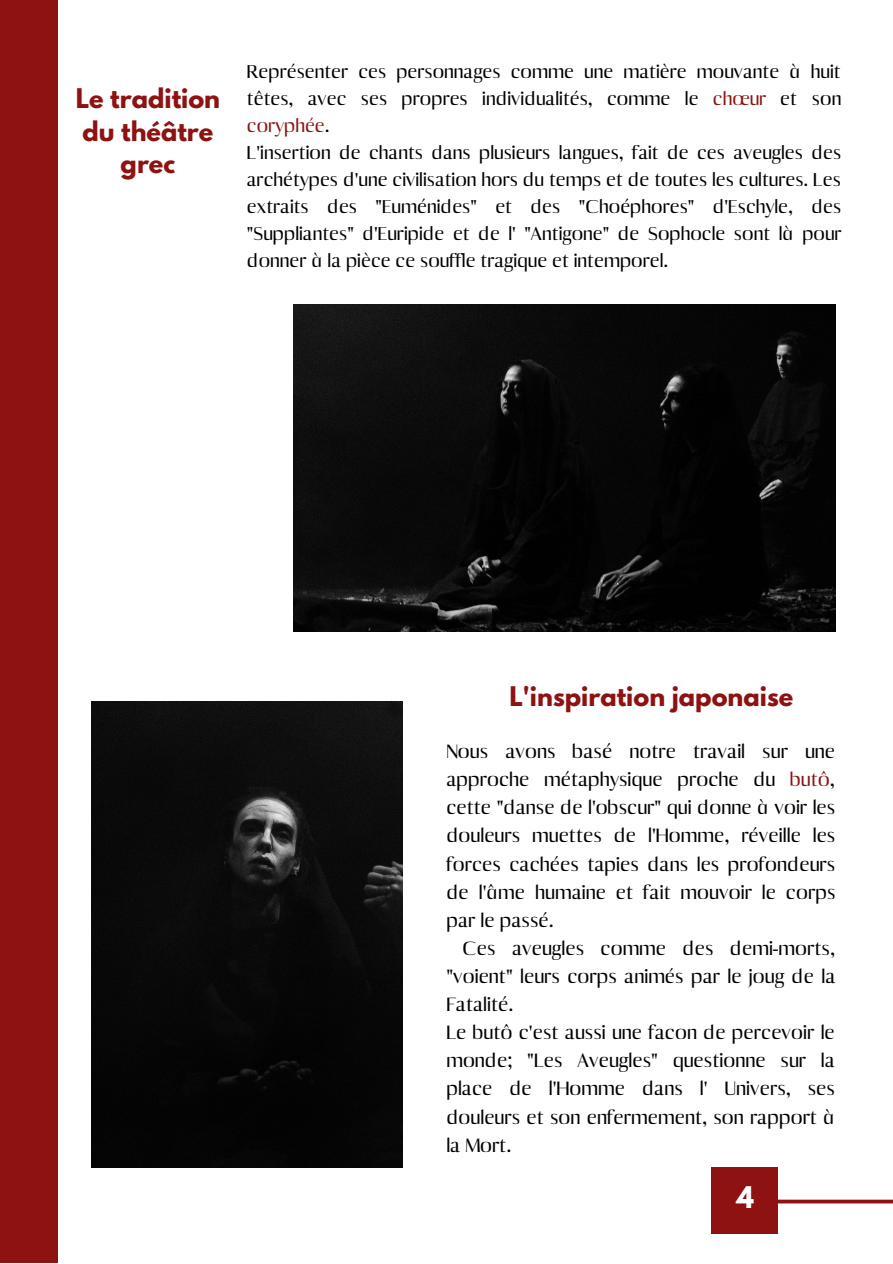
<style>
.page{position:relative;width:893px;height:1264px;background:#fff}
.page>*{position:absolute;margin:0;border:0;box-sizing:border-box;transform-origin:0 0}
.t1{font:700 26.4px "League Spartan";color:#fff}
.t2{font:700 24px/32.5px "League Spartan";color:#8f1212;text-align:center}
.t3{font:20.7px/28px "Abril";color:#000;text-align:justify}
.t4{font:19.95px/27px "Abril";color:#000}
.s1{color:#8f1212}
</style>
<div class="page">
<div style="left:0;top:0;width:58px;height:1262px;background:#8f1212"></div>
<svg style="left:778px;top:1199px;width:114px;height:5px"></svg>
<div style="left:711px;top:1167px;width:67px;height:66px;background:#8f1212"></div>
<img style="left:294px;top:305px;width:541px;height:326px">
<img style="left:91px;top:701px;width:312px;height:465px">
<p class="t2" style="left:76px;top:85px;width:146px">Le tradition du théâtre grec</p>
<p class="t4" style="left:247px;top:58px;width:596px">Représenter ces personnages comme une matière mouvante à huit têtes, avec ses propres individualités, comme le <span class="s1">chœur</span> et son <span class="s1">coryphée</span>.<br>L'insertion de chants dans plusieurs langues, fait de ces aveugles des archétypes d'une civilisation hors du temps et de toutes les cultures. Les extraits des "Euménides" et des "Choéphores" d'Eschyle, des "Suppliantes" d'Euripide et de l' "Antigone" de Sophocle sont là pour donner à la pièce ce souffle tragique et intemporel.</p>
<p class="t2" style="left:509px;top:683px;width:285px">L'inspiration japonaise</p>
<p class="t3" style="left:446px;top:737px;width:390px">Nous avons basé notre travail sur une approche métaphysique proche du <span class="s1">butô</span>, cette "danse de l'obscur" qui donne à voir les douleurs muettes de l'Homme, réveille les forces cachées tapies dans les profondeurs de l'âme humaine et fait mouvoir le corps par le passé.</p>
<p class="t3" style="left:446px;top:934px;width:390px;text-align:left;text-indent:16px">Ces aveugles comme des demi-morts, "voient" leurs corps animés par le joug de la<br>Fatalité.<br>Le butô c'est aussi une façon de percevoir le monde; "Les Aveugles" questionne sur la place de l'Homme dans l' Univers, ses douleurs et son enfermement, son rapport à la Mort.</p>
<p class="t1" style="left:736px;top:1183px;width:19px">4</p>
</div>
